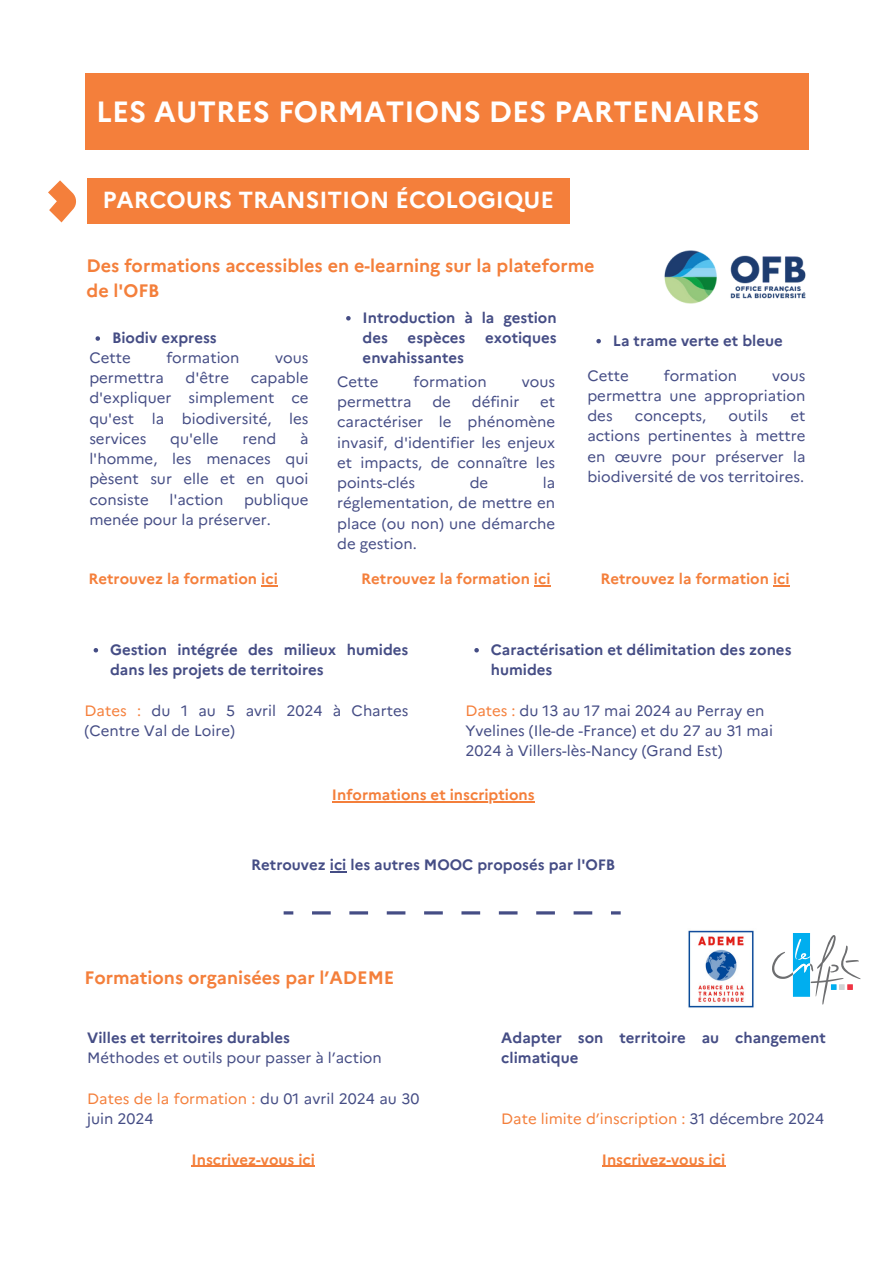
<style>
.page{position:relative;width:893px;height:1264px;background:#fff}
.page>*{position:absolute;margin:0;border:0;box-sizing:border-box;transform-origin:0 0}
.t1{font:700 29.25px "Marianne";color:#fff}
.t2{font:700 23.25px "Marianne";color:#fff}
.t3{font:700 18px/24.8px "Marianne";color:#f47f3b}
.t4{font:15px/20.2px "Marianne";color:#454d85;text-align:justify}
.t5{font:700 15px/20.2px "Marianne";color:#454d85}
.t6{font:700 15px "Marianne";color:#f47f3b}
.t7{font:15px "Marianne";color:#f47f3b}
.s1{color:#f57f3b}
.s2{color:#f47f3b}
.s3{color:#454d85}
</style>
<div class="page">
<svg style="left:261px;top:585px;width:17px;height:1px"></svg>
<svg style="left:346px;top:316px;width:4px;height:4px"></svg>
<svg style="left:534px;top:585px;width:16px;height:1px"></svg>
<svg style="left:95px;top:336px;width:5px;height:5px"></svg>
<svg style="left:596px;top:339px;width:5px;height:4px"></svg>
<svg style="left:773px;top:585px;width:16px;height:1px"></svg>
<div style="left:87px;top:178px;width:482px;height:46px;background:#f47f3b"></div>
<svg style="left:48px;top:180px;width:28px;height:42px"></svg>
<hr style="left:601px;top:1165px;width:124px;height:1px;background:#f47f3b">
<img style="left:664px;top:250px;width:142px;height:53px">
<svg style="left:283px;top:911px;width:337px;height:3px"></svg>
<svg style="left:330px;top:871px;width:16px;height:1px"></svg>
<div style="left:85px;top:73px;width:723px;height:76px;background:#f47f3b"></div>
<hr style="left:191px;top:1165px;width:124px;height:1px;background:#f47f3b">
<img style="left:688px;top:930px;width:66px;height:78px">
<svg style="left:474px;top:648px;width:5px;height:4px"></svg>
<svg style="left:94px;top:648px;width:4px;height:4px"></svg>
<hr style="left:332px;top:801px;width:202px;height:1px;background:#f47f3b">
<svg style="left:772px;top:933px;width:88px;height:71px"></svg>
<h1 class="t1" style="left:96px;top:94px;width:664px">LES AUTRES FORMATIONS DES PARTENAIRES</h1>
<h2 class="t2" style="left:102px;top:186px;width:453px">PARCOURS TRANSITION ÉCOLOGIQUE</h2>
<p class="t3" style="left:86px;top:253px;width:509px">Des formations accessibles en e-learning sur la plateforme de l'OFB</p>
<p class="t5" style="left:362px;top:307px;width:195px">Introduction à la gestion des</p>
<p class="t5" style="left:112px;top:327px;width:106px">Biodiv express</p>
<p class="t5" style="left:613px;top:330px;width:171px">La trame verte et bleue</p>
<p class="t4" style="left:587px;top:365px;width:43px">Cette</p>
<p class="t4" style="left:663px;top:365px;width:75px">formation</p>
<p class="t5" style="left:407px;top:327px;width:59px">espèces</p>
<p class="t5" style="left:485px;top:327px;width:73px">exotiques</p>
<p class="t5" style="left:362px;top:348px;width:103px">envahissantes</p>
<p class="t4" style="left:337px;top:371px;width:43px">Cette</p>
<p class="t4" style="left:413px;top:371px;width:75px">formation</p>
<p class="t4" style="left:522px;top:371px;width:35px">vous</p>
<p class="t4" style="left:337px;top:391px;width:76px">permettra</p>
<p class="t4" style="left:432px;top:391px;width:20px">de</p>
<p class="t4" style="left:472px;top:391px;width:49px">définir</p>
<p class="t4" style="left:89px;top:347px;width:43px">Cette</p>
<p class="t4" style="left:166px;top:347px;width:75px">formation</p>
<p class="t4" style="left:275px;top:347px;width:35px">vous</p>
<p class="t4" style="left:89px;top:368px;width:76px">permettra</p>
<p class="t4" style="left:185px;top:368px;width:45px">d'être</p>
<p class="t4" style="left:89px;top:368px;width:221px;text-indent:161px">capable d'expliquer simplement ce qu'est la biodiversité, les services</p>
<p class="t4" style="left:587px;top:365px;width:219px;text-indent:185px">vous permettra une appropriation des</p>
<p class="t4" style="left:337px;top:391px;width:220px;text-indent:203px">et caractériser le phénomène invasif, d'identifier les enjeux et impacts, de connaître les points-clés</p>
<p class="t4" style="left:635px;top:405px;width:73px">concepts,</p>
<p class="t4" style="left:728px;top:405px;width:41px">outils</p>
<p class="t4" style="left:587px;top:405px;width:220px;text-indent:203px">et actions pertinentes à mettre en œuvre pour préserver la biodiversité de vos territoires.</p>
<p class="t4" style="left:89px;top:428px;width:221px;text-indent:211px">à l'homme, les menaces qui pèsent sur elle et en quoi consiste</p>
<p class="t4" style="left:170px;top:428px;width:50px">qu'elle</p>
<p class="t4" style="left:242px;top:428px;width:35px">rend</p>
<p class="t4" style="left:337px;top:472px;width:220px;text-indent:206px">la réglementation, de mettre en place (ou non) une démarche de gestion.</p>
<p class="t6" style="left:361px;top:569px;width:191px">Retrouvez la formation ici</p>
<p class="t4" style="left:469px;top:472px;width:20px">de</p>
<p class="t4" style="left:89px;top:489px;width:221px;text-indent:155px">publique menée pour la préserver.</p>
<p class="t4" style="left:169px;top:489px;width:56px">l'action</p>
<p class="t6" style="left:88px;top:569px;width:191px">Retrouvez la formation ici</p>
<p class="t6" style="left:600px;top:569px;width:191px">Retrouvez la formation ici</p>
<p class="t5" style="left:110px;top:639px;width:300px">Gestion intégrée des milieux humides dans les projets de territoires</p>
<p class="t4" style="left:85px;top:700px;width:325px"><span class="s1">Dates :</span> du 1 au 5 avril 2024 à Chartes (Centre Val de Loire)</p>
<p class="t5" style="left:491px;top:639px;width:302px">Caractérisation et délimitation des zones humides</p>
<p class="t4" style="left:465px;top:700px;width:309px;text-align:left"><span class="s1">Dates :</span> du 13 au 17 mai 2024 au Perray en<br>Yvelines (Ile-de -France) et du 27 au 31 mai<br>2024 à Villers-lès-Nancy (Grand Est)</p>
<p class="t6" style="left:332px;top:785px;width:204px">Informations et inscriptions</p>
<p class="t5" style="left:251px;top:854px;width:365px">Retrouvez ici les autres MOOC proposés par l'OFB</p>
<p class="t3" style="left:85px;top:964px;width:311px">Formations organisées par l’ADEME</p>
<p class="t5" style="left:87px;top:1027px;width:204px">Villes et territoires durables</p>
<p class="t4" style="left:87px;top:1047px;width:296px">Méthodes et outils pour passer à l’action</p>
<p class="t4" style="left:87px;top:1088px;width:333px"><span class="s2">Dates de la formation</span> <span class="s1">:</span> du 01 avril 2024 au 30 juin 2024</p>
<p class="t6" style="left:191px;top:1150px;width:125px">Inscrivez-vous ici</p>
<p class="t5" style="left:501px;top:1027px;width:326px">Adapter son territoire au changement climatique</p>
<p class="t7" style="left:501px;top:1109px;width:324px">Date limite d’inscription <span class="s1">:</span> <span class="s3">31 décembre 2024</span></p>
<p class="t6" style="left:601px;top:1150px;width:125px">Inscrivez-vous ici</p>
</div>
